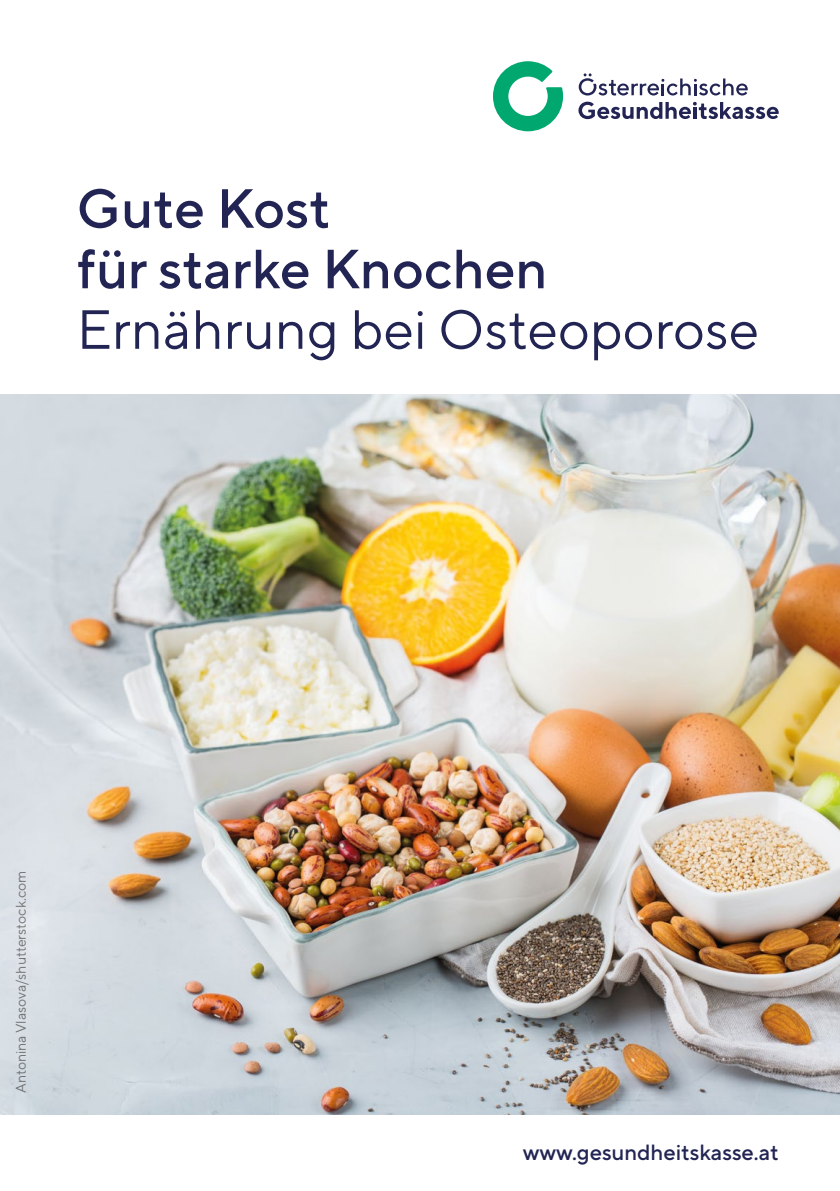
<style>
.page{position:relative;width:840px;height:1191px;background:#fff}
.page>*{position:absolute;margin:0;border:0;box-sizing:border-box;transform-origin:0 0}
.t1{font:500 55px/60.4px "TT Norms Pro";color:#222453}
.t2{font:55px "TT Norms Pro";color:#222453}
.t3{font:500 22px "TT Norms Pro";color:#222453}
.t4{font:14px "TT Norms Pro";color:#575756}
</style>
<div class="page">
<svg style="left:493px;top:61px;width:69px;height:70px"></svg>
<svg style="left:578px;top:102px;width:200px;height:17px"></svg>
<svg style="left:578px;top:73px;width:169px;height:22px"></svg>
<img style="left:0;top:395px;width:839px;height:719px">
<h1 class="t1" style="left:77px;top:176px;width:472px">Gute Kost<br>für starke Knochen</h1>
<h1 class="t2" style="left:77px;top:294px;width:683px">Ernährung bei Osteoporose</h1>
<p class="t4" style="left:12px;top:1092px;width:223px;rotate:-90deg">Antonina Vlasova/shutterstock.com</p>
<h2 class="t3" style="left:522px;top:1137px;width:257px">www.gesundheitskasse.at</h2>
</div>
